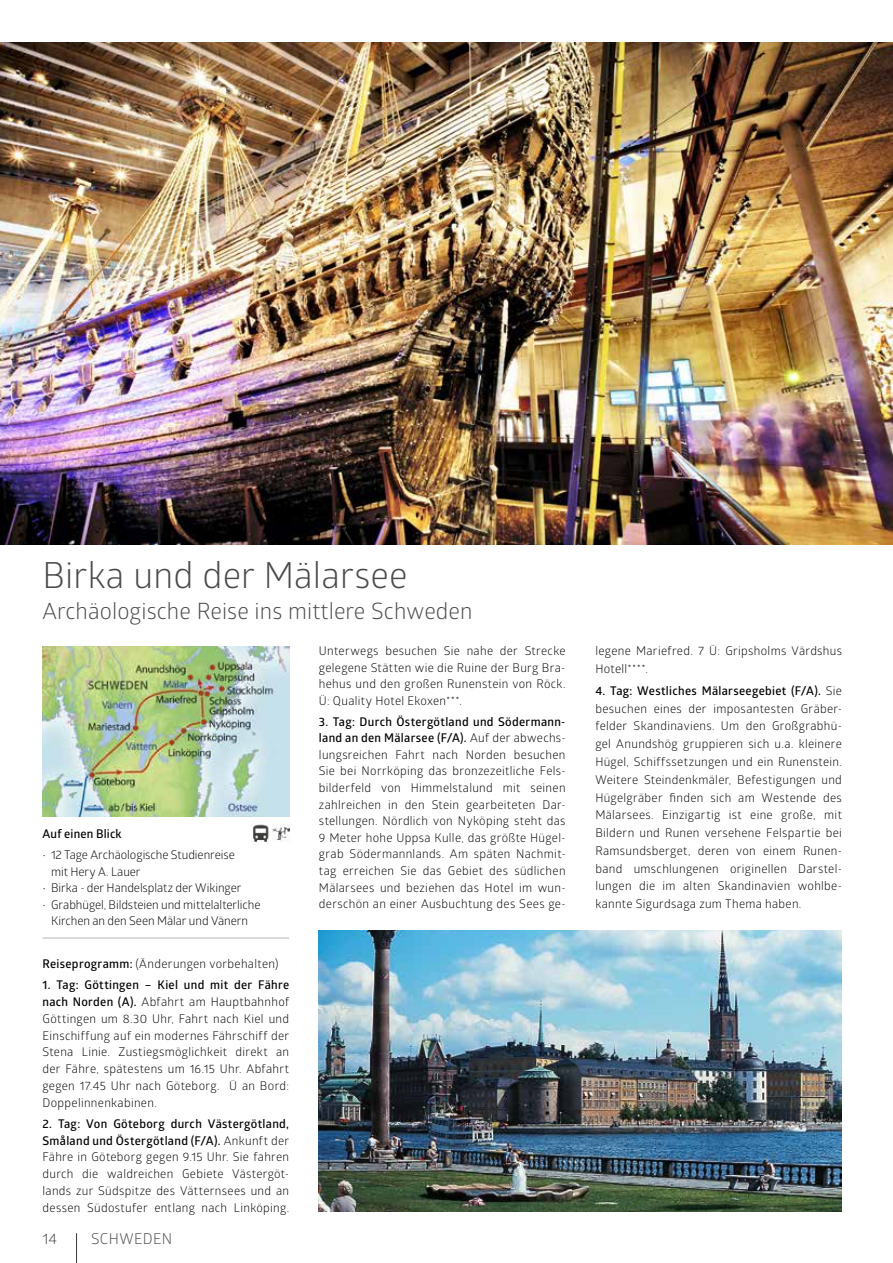
<style>
.page{position:relative;width:893px;height:1263px;background:#fff}
.page>*{position:absolute;margin:0;border:0;box-sizing:border-box;transform-origin:0 0}
.t1{font:36px "Glober";letter-spacing:.005em;color:#4a4a49}
.t2{font:22.5px "Glober";letter-spacing:.005em;color:#4a4a49}
.t3{font:15px "Glober";letter-spacing:.03em;color:#4a4a49}
.t4{font:15px "Glober";color:#3c3c3b}
.t5{font:12px/16.6px "Glober";letter-spacing:.02em;color:#000;text-align:justify}
.t6{font:12px/16.5px "Glober";letter-spacing:-.005em;color:#000}
.t7{font:600 12px "Glober";letter-spacing:.015em;color:#000}
.s1{font-weight:600}
</style>
<div class="page">
<hr style="left:76px;top:1233px;width:1px;height:30px;background:#3c3c3b">
<img style="left:0;top:43px;width:893px;height:501px">
<img style="left:319px;top:930px;width:523px;height:282px">
<img style="left:43px;top:646px;width:246px;height:171px">
<img style="left:253px;top:824px;width:15px;height:17px">
<img style="left:272px;top:827px;width:17px;height:14px">
<hr style="left:43px;top:938px;width:246px;height:1px;background:#000">
<h1 class="t1" style="left:43px;top:550px;width:366px">Birka und der Mälarsee</h1>
<h2 class="t2" style="left:43px;top:596px;width:431px">Archäologische Reise ins mittlere Schweden</h2>
<p class="t7" style="left:43px;top:826px;width:81px">Auf einen Blick</p>
<p class="t6" style="left:51px;top:846px;width:185px;text-indent:-9px">• 12 Tage Archäologische Studienreise mit Hery A. Lauer</p>
<p class="t6" style="left:43px;top:879px;width:200px">• Birka - der Handelsplatz der Wikinger</p>
<p class="t6" style="left:43px;top:896px;width:220px;text-align:center">• Grabhügel, Bildsteien und mittelalterliche<br>Kirchen an den Seen Mälar und Vänern</p>
<p class="t5" style="left:43px;top:955px;width:237px"><span class="s1">Reiseprogramm:</span> (Änderungen vorbehalten)</p>
<p class="t5" style="left:43px;top:976px;width:248px"><span class="s1">1. Tag: Göttingen – Kiel und mit der Fähre nach Norden (A).</span> Abfahrt am Hauptbahnhof Göttingen um 8.30 Uhr, Fahrt nach Kiel und Einschiffung auf ein modernes Fährschiff der Stena Linie. Zustiegsmöglichkeit direkt an der Fähre, spätestens um 16.15 Uhr. Abfahrt gegen 17.45 Uhr nach Göteborg. Ü an Bord:<br>Doppelinnenkabinen.</p>
<p class="t5" style="left:43px;top:1115px;width:248px"><span class="s1">2. Tag: Von Göteborg durch Västergötland, Småland und Östergötland (F/A).</span> Ankunft der Fähre in Göteborg gegen 9.15 Uhr. Sie fahren durch die waldreichen Gebiete Västergöt&shy;lands zur Südspitze des Vätternsees und an dessen Südostufer entlang nach Linköping.</p>
<p class="t4" style="left:43px;top:1228px;width:16px">14</p>
<p class="t3" style="left:91px;top:1228px;width:83px">SCHWEDEN</p>
<p class="t5" style="left:319px;top:642px;width:248px">Unterwegs besuchen Sie nahe der Strecke gelegene Stätten wie die Ruine der Burg Bra&shy;hehus und den großen Runenstein von Röck.<br>Ü: Quality Hotel Ekoxen***.</p>
<p class="t5" style="left:319px;top:713px;width:248px"><span class="s1">3. Tag: Durch Östergötland und Södermann&shy;land an den Mälarsee (F/A).</span> Auf der abwechs&shy;lungsreichen Fahrt nach Norden besuchen Sie bei Norrköping das bronzezeitliche Fels&shy;bilderfeld von Himmelstalund mit seinen zahlreichen in den Stein gearbeiteten Dar&shy;stellungen. Nördlich von Nyköping steht das 9 Meter hohe Uppsa Kulle, das größte Hügel&shy;grab Södermannlands. Am späten Nachmit&shy;tag erreichen Sie das Gebiet des südlichen Mälarsees und beziehen das Hotel im wun&shy;derschön an einer Ausbuchtung des Sees ge-</p>
<p class="t5" style="left:595px;top:642px;width:248px;line-height:17.7px">legene Mariefred. 7 Ü: Gripsholms Värdshus<br>Hotell****.</p>
<p class="t5" style="left:595px;top:681px;width:248px;line-height:17.7px"><span class="s1">4. Tag: Westliches Mälarseegebiet (F/A).</span> Sie besuchen eines der imposantesten Gräber&shy;felder Skandinaviens. Um den Großgrabhü&shy;gel Anundshög gruppieren sich u.a. kleinere Hügel, Schiffssetzungen und ein Runenstein.<br>Weitere Steindenkmäler, Befestigungen und Hügelgräber finden sich am Westende des Mälarsees. Einzigartig ist eine große, mit Bildern und Runen versehene Felspartie bei Ramsundsberget, deren von einem Runen&shy;band umschlungenen originellen Darstel&shy;lungen die im alten Skandinavien wohlbe&shy;kannte Sigurdsaga zum Thema haben.</p>
</div>
